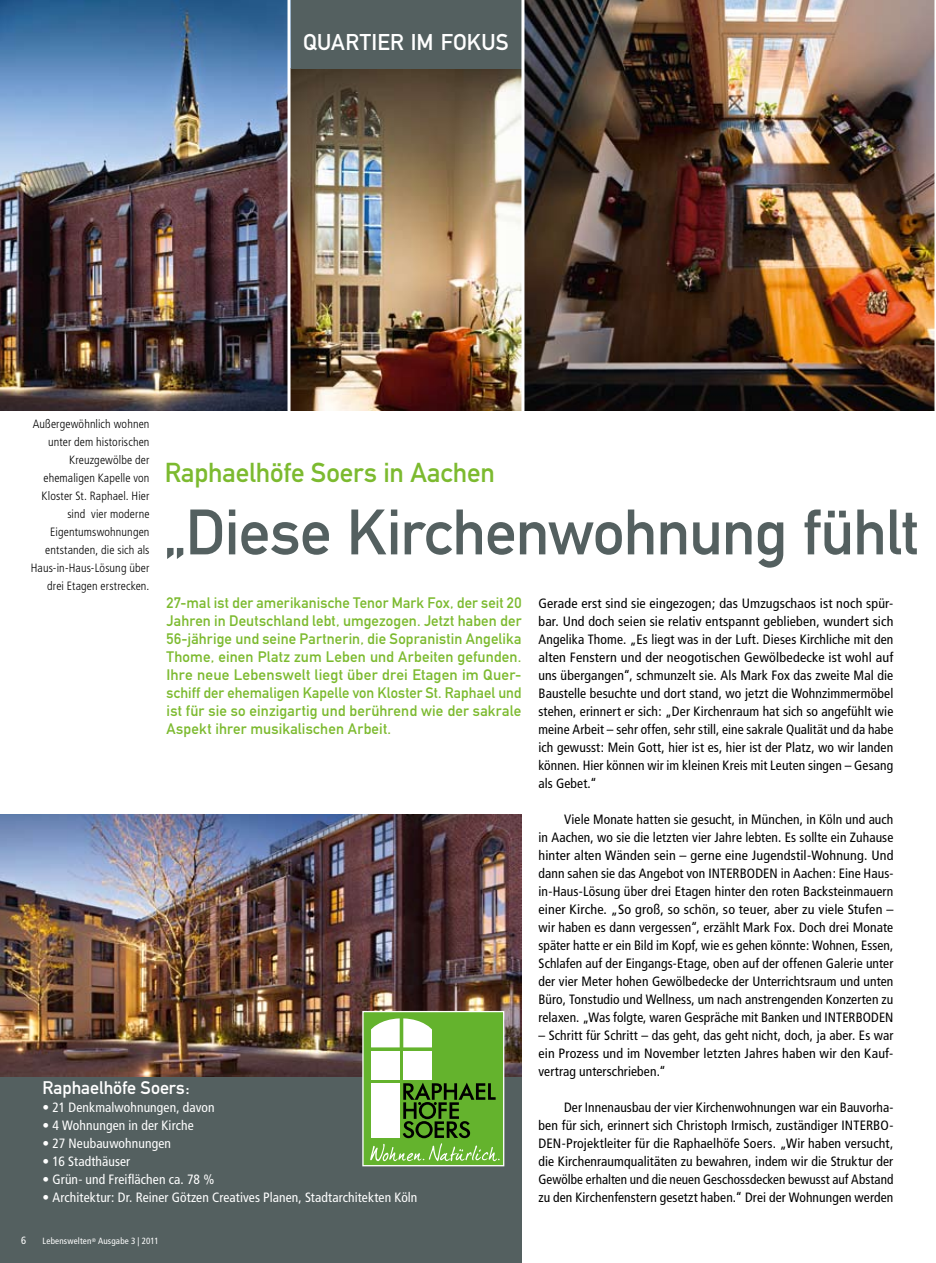
<style>
.page{position:relative;width:936px;height:1263px;background:#fff}
.page>*{position:absolute;margin:0;border:0;box-sizing:border-box;transform-origin:0 0}
.t1{font:63px "DIN Mittelschrift Alternate";letter-spacing:-.015em;color:#546060}
.t2{font:27px "DIN Mittelschrift";letter-spacing:-.005em;color:#7cba2f}
.t3{font:22.5px "DIN Mittelschrift Alternate";letter-spacing:.015em;color:#fff}
.t4{font:18px "DIN Mittelschrift Alternate";letter-spacing:-.005em;color:#fff}
.t5{font:15px/18px "DIN Mittelschrift Alternate";letter-spacing:.01em;color:#7cba2f;text-align:justify}
.t6{font:condensed 13.5px/18px "Frutiger";letter-spacing:.01em;color:#000;text-align:justify}
.t7{font:condensed 13.5px "Frutiger";letter-spacing:.005em;color:#fff}
.t8{font:300 condensed 12px/18px "Frutiger";letter-spacing:.01em;color:#000;text-align:right}
.t9{font:condensed 10.5px "Frutiger";color:#fff}
.t10{font:condensed 9px "Frutiger";letter-spacing:.02em;color:#fff}
</style>
<div class="page">
<div style="left:0;top:1066px;width:521px;height:197px;background:#546060"></div>
<img style="left:0;top:0;width:287px;height:410px">
<img style="left:0;top:814px;width:521px;height:262px">
<img style="left:524px;top:0;width:410px;height:410px">
<img style="left:290px;top:68px;width:231px;height:342px">
<div style="left:363px;top:1011px;width:140px;height:155px;background:#64b32d"></div>
<div style="left:371px;top:1051px;width:28px;height:29px;background:#fff"></div>
<div style="left:403px;top:1051px;width:29px;height:29px;background:#fff"></div>
<svg style="left:371px;top:1018px;width:61px;height:29px"></svg>
<svg style="left:370px;top:1083px;width:129px;height:78px"></svg>
<div style="left:362px;top:1011px;width:142px;height:155px;border:1px solid #fff"></div>
<div style="left:290px;top:0;width:231px;height:68px;background:#546060"></div>
<h3 class="t3" style="left:303px;top:29px;width:15px">Qua</h3>
<h3 class="t3" style="left:345px;top:29px;width:136px">rtier im Fokus</h3>
<p class="t8" style="left:31px;top:415px;width:120px">Außergewöhnlich wohnen unter dem historischen<br>Kreuzgewölbe der ehemaligen Kapelle von<br>Kloster St. Raphael. Hier sind vier moderne<br>Eigentumswohnungen entstanden, die sich als<br>Haus-in-Haus-Lösung über drei Etagen erstrecken.</p>
<h2 class="t2" style="left:165px;top:457px;width:331px">Raphaelhöfe Soers in Aachen</h2>
<h1 class="t1" style="left:165px;top:495px;width:755px">„Diese Kirchenwohnung fühlt</h1>
<p class="t5" style="left:166px;top:594px;width:356px">27-mal ist der amerikanische Tenor Mark Fox, der seit 20<br>Jahren in Deutschland lebt, umgezogen. Jetzt haben der 56-jährige und seine Partnerin, die Sopranistin Angelika Thome, einen Platz zum Leben und Arbeiten gefunden.<br>Ihre neue Lebenswelt liegt über drei Etagen im Quer&shy;schiff der ehemaligen Kapelle von Kloster St. Raphael und ist für sie so einzigartig und berührend wie der sakrale Aspekt ihrer musikalischen Arbeit.</p>
<p class="t6" style="left:538px;top:595px;width:356px">Gerade erst sind sie eingezogen; das Umzugschaos ist noch spür&shy;bar. Und doch seien sie relativ entspannt geblieben, wundert sich Angelika Thome. „Es liegt was in der Luft. Dieses Kirchliche mit den alten Fenstern und der neogotischen Gewölbedecke ist wohl auf uns übergangen“, schmunzelt sie. Als Mark Fox das zweite Mal die Baustelle besuchte und dort stand, wo jetzt die Wohnzimmermöbel stehen, erinnert er sich: „Der Kirchenraum hat sich so angefühlt wie meine Arbeit – sehr offen, sehr still, eine sakrale Qualität und da habe ich gewusst: Mein Gott, hier ist es, hier ist der Platz, wo wir landen können. Hier können wir im kleinen Kreis mit Leuten singen – Gesang als Gebet.“</p>
<p class="t6" style="left:538px;top:811px;width:356px;text-indent:26px">Viele Monate hatten sie gesucht, in München, in Köln und auch in Aachen, wo sie die letzten vier Jahre lebten. Es sollte ein Zuhause hinter alten Wänden sein – gerne eine Jugendstil-Wohnung. Und dann sahen sie das Angebot von INTERBODEN in Aachen: Eine Haus&shy;in-Haus-Lösung über drei Etagen hinter den roten Backsteinmauern einer Kirche. „So groß, so schön, so teuer, aber zu viele Stufen – wir haben es dann vergessen“, erzählt Mark Fox. Doch drei Monate später hatte er ein Bild im Kopf, wie es gehen könnte: Wohnen, Essen, Schlafen auf der Eingangs-Etage, oben auf der offenen Galerie unter der vier Meter hohen Gewölbedecke der Unterrichtsraum und unten Büro, Tonstudio und Wellness, um nach anstrengenden Konzerten zu relaxen. „Was folgte, waren Gespräche mit Banken und INTERBODEN</p>
<p class="t6" style="left:538px;top:1027px;width:356px">– Schritt für Schritt – das geht, das geht nicht, doch, ja aber. Es war ein Prozess und im November letzten Jahres haben wir den Kauf&shy;vertrag unterschrieben.“</p>
<p class="t6" style="left:538px;top:1099px;width:356px;text-indent:26px">Der Innenausbau der vier Kirchenwohnungen war ein Bauvorha&shy;ben für sich, erinnert sich Christoph Irmisch, zuständiger INTERBO-DEN-Projektleiter für die Raphaelhöfe Soers. „Wir haben versucht, die Kirchenraumqualitäten zu bewahren, indem wir die Struktur der Gewölbe erhalten und die neuen Geschossdecken bewusst auf Abstand zu den Kirchenfenstern gesetzt haben.“ Drei der Wohnungen werden</p>
<h3 class="t4" style="left:43px;top:1077px;width:149px">Raphaelhöfe Soers:</h3>
<p class="t7" style="left:43px;top:1100px;width:174px">• 21 Denkmalwohnungen, davon</p>
<p class="t7" style="left:43px;top:1118px;width:153px">• 4 Wohnungen in der Kirche</p>
<p class="t7" style="left:43px;top:1136px;width:130px">• 27 Neubauwohnungen</p>
<p class="t7" style="left:43px;top:1154px;width:89px">• 16 Stadthäuser</p>
<p class="t7" style="left:43px;top:1172px;width:173px">• Grün- und Freiflächen ca. 78 %</p>
<p class="t7" style="left:43px;top:1190px;width:376px">• Architektur: Dr. Reiner Götzen Creatives Planen, Stadtarchitekten Köln</p>
<p class="t9" style="left:21px;top:1235px;width:7px">6</p>
<p class="t10" style="left:43px;top:1236px;width:118px">Lebenswelten<sup>®</sup> Ausgabe 3 | 2011</p>
</div>
